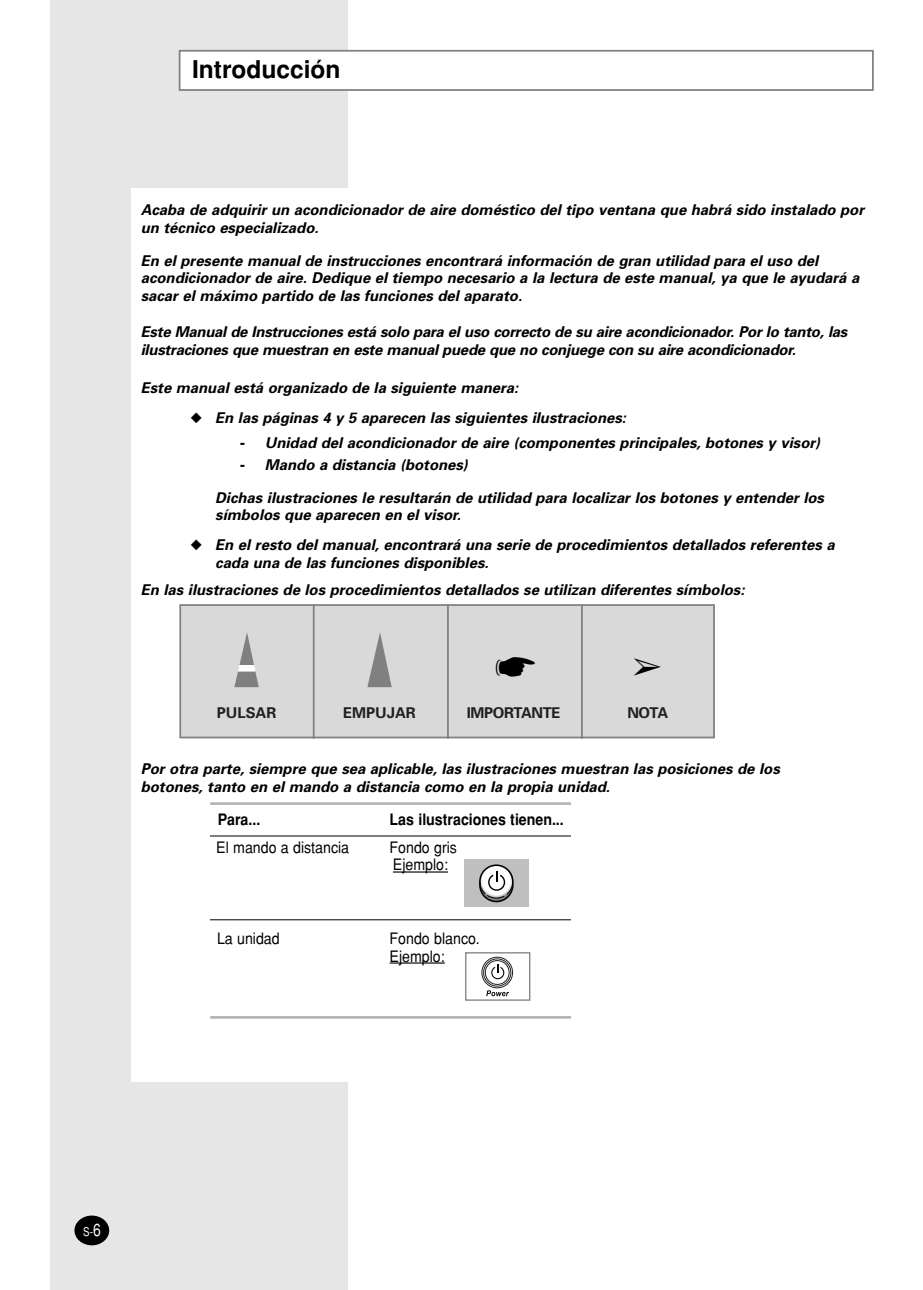
<style>
.page{position:relative;width:923px;height:1290px;background:#fff}
.page>*{position:absolute;margin:0;border:0;box-sizing:border-box;transform-origin:0 0}
.t1{font:700 24.5px "Helvetica";color:#000}
.t2{font:15.75px/17.5px "Helvetica";color:#000;scale:.9 1}
.t3{font:700 15.75px "Helvetica";color:#000;scale:.9 1}
.t4{font:italic 700 14.88px/17.5px "Univers";color:#000}
.t5{font:700 14.88px "Univers";letter-spacing:-.03em;color:#231f20}
.t6{font:700 14.88px "Univers";color:#231f20}
.t7{font:12.25px "Helvetica";color:#fff;scale:.8 1}
.s1{font-family:"Helvetica";font-style:normal}
.s2{font-size:17.5px}
</style>
<div class="page">
<div style="left:50px;top:0;width:297px;height:1290px;background:#e6e6e6"></div>
<div style="left:132px;top:189px;width:733px;height:892px;background:#fff"></div>
<div style="left:179px;top:51px;width:693px;height:39px;background:#fff"></div>
<div style="left:179px;top:50px;width:694px;height:41px;border:2px solid #808080"></div>
<hr style="left:393px;top:871px;width:55px;height:1px;background:#000">
<hr style="left:389px;top:962px;width:55px;height:1px;background:#000">
<div style="left:464px;top:859px;width:64px;height:48px;background:#bfbfbf"></div>
<svg style="left:479px;top:864px;width:35px;height:39px"></svg>
<div style="left:465px;top:952px;width:65px;height:49px;background:#fff;border:1px solid #808080"></div>
<svg style="left:481px;top:957px;width:32px;height:31px"></svg>
<svg style="left:483px;top:958px;width:28px;height:38px"></svg>
<hr style="left:210px;top:802px;width:360px;height:3px;background:#b3b3b3">
<hr style="left:210px;top:1016px;width:360px;height:2px;background:#b3b3b3">
<hr style="left:210px;top:835px;width:360px;height:1px;background:#000">
<hr style="left:210px;top:919px;width:360px;height:1px;background:#000">
<div style="left:179px;top:604px;width:536px;height:135px;background:#d9d9d9"></div>
<svg style="left:367px;top:632px;width:24px;height:55px"></svg>
<svg style="left:234px;top:632px;width:25px;height:55px"></svg>
<div style="left:74px;top:1215px;width:35px;height:30px;background:#000;border-radius:50%"></div>
<svg style="left:496px;top:657px;width:39px;height:20px"></svg>
<svg style="left:633px;top:658px;width:27px;height:18px"></svg>
<h1 class="t1" style="left:192px;top:61px;width:150px">Introducción</h1>
<p class="t4" style="left:141px;top:202px;width:724px">Acaba de adquirir un acondicionador de aire doméstico del tipo ventana que habrá sido instalado por un técnico especializado.</p>
<p class="t4" style="left:141px;top:253px;width:719px">En el presente manual de instrucciones encontrará información de gran utilidad para el uso del acondicionador de aire. Dedique el tiempo necesario a la lectura de este manual, ya que le ayudará a sacar el máximo partido de las funciones del aparato.</p>
<p class="t4" style="left:141px;top:324px;width:708px">Este Manual de Instrucciones está solo para el uso correcto de su aire acondicionador. Por lo tanto, las ilustraciones que muestran en este manual puede que no conjuege con su aire acondicionador.</p>
<p class="t4" style="left:141px;top:380px;width:379px">Este manual está organizado de la siguiente manera:</p>
<p class="t4" style="left:190px;top:410px;width:437px">◆ En las páginas 4 y 5 aparecen las siguientes ilustraciones:</p>
<p class="t4" style="left:240px;top:435px;width:581px"><span class="s1">-</span> Unidad del acondicionador de aire (componentes principales, botones y visor)</p>
<p class="t4" style="left:215px;top:450px;width:610px;line-height:32.4px;text-indent:25px"><span class="s1">-</span> Mando a distancia (botones)<br>Dichas ilustraciones le resultarán de utilidad para localizar los botones y entender los</p>
<p class="t4" style="left:215px;top:507px;width:247px">símbolos que aparecen en el visor.</p>
<p class="t4" style="left:215px;top:537px;width:620px;text-indent:-25px">◆ En el resto del manual, encontrará una serie de procedimientos detallados referentes a cada una de las funciones disponibles.</p>
<p class="t4" style="left:141px;top:582px;width:605px">En las ilustraciones de los procedimientos detallados se utilizan diferentes símbolos:</p>
<p class="t5" style="left:217px;top:707px;width:61px">PULSAR</p>
<p class="t6" style="left:343px;top:707px;width:74px">EMPUJAR</p>
<p class="t5" style="left:467px;top:707px;width:95px">IMPORTANTE</p>
<p class="t5" style="left:627px;top:707px;width:42px">NOTA</p>
<p class="t4" style="left:141px;top:761px;width:640px">Por otra parte, siempre que sea aplicable, las ilustraciones muestran las posiciones de los botones, tanto en el mando a distancia como en la propia unidad.</p>
<p class="t3" style="left:218px;top:814px;width:49px">Para...</p>
<p class="t3" style="left:389px;top:814px;width:195px">Las ilustraciones tienen...</p>
<p class="t2" style="left:216px;top:840px;width:149px">El mando a distancia</p>
<p class="t2" style="left:389px;top:840px;width:76px">Fondo gris<br>Ejemplo:</p>
<p class="t2" style="left:217px;top:931px;width:71px">La unidad</p>
<p class="t2" style="left:389px;top:931px;width:102px">Fondo blanco.<br>Ejemplo:</p>
<p class="t7" style="left:83px;top:1227px;width:23px">S-<span class="s2">6</span></p>
</div>
